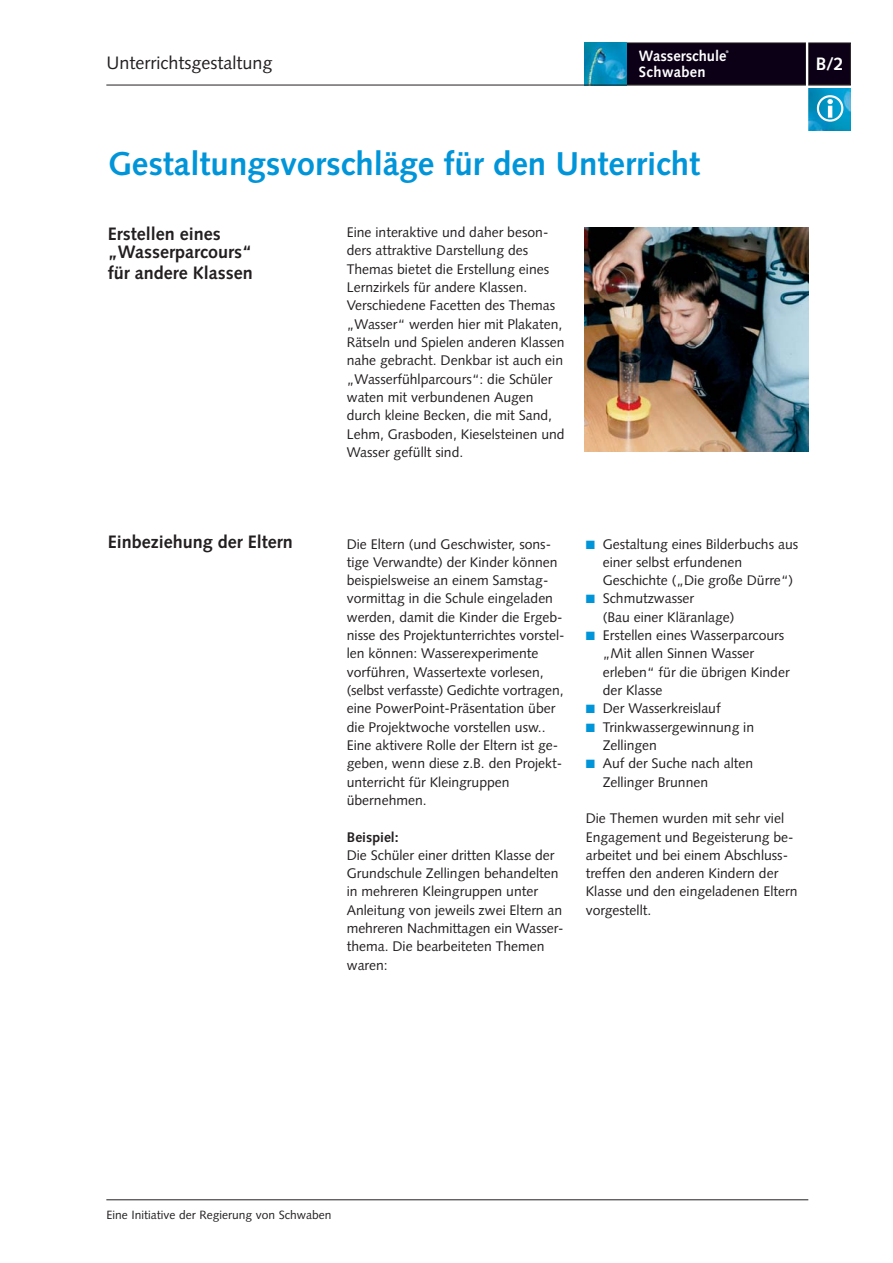
<style>
.page{position:relative;width:893px;height:1263px;background:#fff}
.page>*{position:absolute;margin:0;border:0;box-sizing:border-box;transform-origin:0 0}
.t1{font:700 33px "Syntax";color:#0095d9}
.t2{font:700 18px/18.3px "Syntax";color:#231f20}
.t3{font:18px "Syntax";color:#231f20}
.t4{font:700 18px "Syntax";color:#fff}
.t5{font:700 15px "Syntax";color:#fff}
.t6{font:700 15px "Syntax";letter-spacing:.02em;color:#fff}
.t7{font:13.95px/18.3px "Syntax";color:#231f20}
.t8{font:700 13.95px "Syntax";color:#231f20}
.t9{font:12px "Syntax";color:#231f20}
.t10{font:700 3.75px "Syntax";color:#fff}
</style>
<div class="page">
<div style="left:808px;top:43px;width:42px;height:42px;background:#0c0016"></div>
<div style="left:808px;top:43px;width:42px;height:42px;border:1px solid #231f20"></div>
<div style="left:613px;top:43px;width:192px;height:42px;background:#0c0016"></div>
<div style="left:612px;top:43px;width:194px;height:42px;border:1px solid #231f20"></div>
<img style="left:584px;top:43px;width:42px;height:42px">
<hr style="left:106px;top:85px;width:744px;height:1px;background:#231f20">
<img style="left:808px;top:88px;width:42px;height:43px">
<svg style="left:816px;top:95px;width:27px;height:27px"></svg>
<hr style="left:806px;top:42px;width:2px;height:90px;background:#fff">
<hr style="left:106px;top:1199px;width:702px;height:1px;background:#231f20">
<img style="left:584px;top:227px;width:224px;height:224px">
<p class="t5" style="left:639px;top:50px;width:89px">Wasserschule</p>
<p class="t10" style="left:725px;top:50px;width:4px">®</p>
<p class="t6" style="left:639px;top:66px;width:68px">Schwaben</p>
<p class="t3" style="left:106px;top:55px;width:167px">Unterrichtsgestaltung</p>
<p class="t4" style="left:815px;top:57px;width:29px">B/2</p>
<h1 class="t1" style="left:108px;top:150px;width:593px">Gestaltungsvorschläge für den Unterricht</h1>
<p class="t2" style="left:108px;top:226px;width:146px">Erstellen eines „Wasserparcours“</p>
<p class="t2" style="left:108px;top:266px;width:146px">für andere Klassen</p>
<p class="t7" style="left:347px;top:225px;width:219px">Eine interaktive und daher beson&shy;ders attraktive Darstellung des Themas bietet die Erstellung eines Lernzirkels für andere Klassen.<br>Verschiedene Facetten des Themas „Wasser“ werden hier mit Plakaten, Rätseln und Spielen anderen Klassen nahe gebracht. Denkbar ist auch ein „Wasserfühlparcours“: die Schüler waten mit verbundenen Augen durch kleine Becken, die mit Sand, Lehm, Grasboden, Kieselsteinen und Wasser gefüllt sind.</p>
<p class="t2" style="left:108px;top:535px;width:187px">Einbeziehung der Eltern</p>
<p class="t7" style="left:347px;top:536px;width:219px">Die Eltern (und Geschwister, sons&shy;tige Verwandte) der Kinder können beispielsweise an einem Samstag&shy;vormittag in die Schule eingeladen werden, damit die Kinder die Ergeb&shy;nisse des Projektunterrichtes vorstel&shy;len können: Wasserexperimente vorführen, Wassertexte vorlesen, (selbst verfasste) Gedichte vortragen, eine PowerPoint-Präsentation über die Projektwoche vorstellen usw..<br>Eine aktivere Rolle der Eltern ist ge&shy;geben, wenn diese z.B. den Projekt&shy;unterricht für Kleingruppen übernehmen.</p>
<p class="t8" style="left:347px;top:831px;width:53px">Beispiel:</p>
<p class="t7" style="left:347px;top:847px;width:218px">Die Schüler einer dritten Klasse der<br>Grundschule Zellingen behandelten in mehreren Kleingruppen unter<br>Anleitung von jeweils zwei Eltern an mehreren Nachmittagen ein Wasser&shy;thema. Die bearbeiteten Themen waren:</p>
<p class="t7" style="left:602px;top:536px;width:197px">Gestaltung eines Bilderbuchs aus einer selbst erfundenen<br>Geschichte („Die große Dürre“)<br>Schmutzwasser<br>(Bau einer Kläranlage)<br>Erstellen eines Wasserparcours „Mit allen Sinnen Wasser erleben“ für die übrigen Kinder der Klasse<br>Der Wasserkreislauf<br>Trinkwassergewinnung in<br>Zellingen<br>Auf der Suche nach alten<br>Zellinger Brunnen</p>
<p class="t7" style="left:585px;top:811px;width:213px">Die Themen wurden mit sehr viel<br>Engagement und Begeisterung be&shy;arbeitet und bei einem Abschluss&shy;treffen den anderen Kindern der<br>Klasse und den eingeladenen Eltern vorgestellt.</p>
<p class="t9" style="left:106px;top:1210px;width:226px">Eine Initiative der Regierung von Schwaben</p>
</div>
